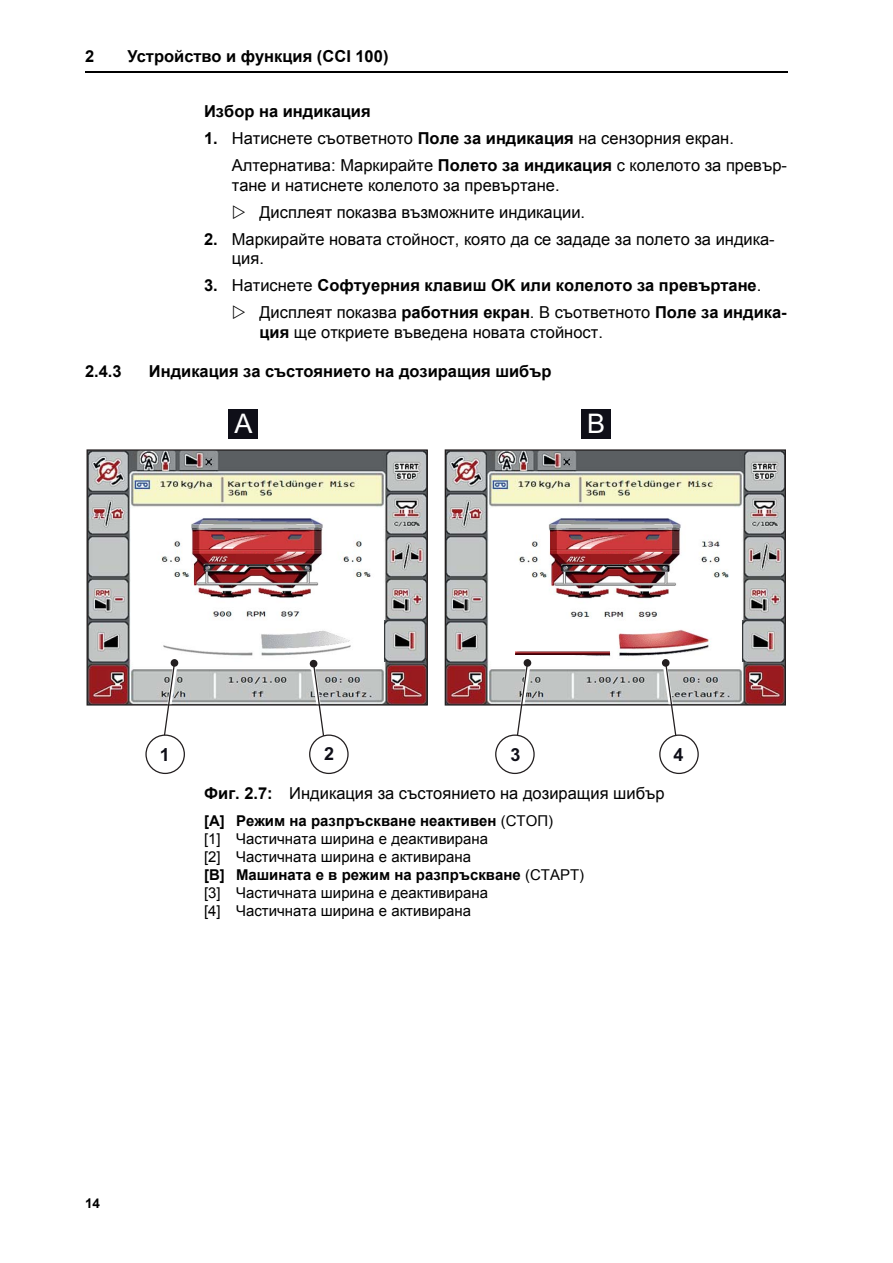
<style>
.page{position:relative;width:893px;height:1263px;background:#fff}
.page>*{position:absolute;margin:0;border:0;box-sizing:border-box;transform-origin:0 0}
.t1{font:27px "Arial";color:#fff}
.t2{font:700 18px "Arial";color:#0f0f18}
.t3{font:16.5px/27px "Arial";color:#000}
.t4{font:700 16.5px/27px "Arial";color:#000}
.t5{font:15px/18px "Arial";color:#000}
.t6{font:700 13.5px "Arial";color:#000}
.s1{font-weight:700}
.s2{font-weight:400}
</style>
<div class="page">
<hr style="left:85px;top:72px;width:702px;height:1px;background:#000">
<img style="left:446px;top:451px;width:338px;height:253px">
<img style="left:88px;top:451px;width:338px;height:253px">
<img style="left:385px;top:621px;width:41px;height:41px">
<img style="left:743px;top:621px;width:41px;height:41px">
<img style="left:132px;top:510px;width:250px;height:152px">
<img style="left:489px;top:510px;width:251px;height:150px">
<div style="left:228px;top:409px;width:30px;height:30px;background:#0f0f18"></div>
<div style="left:170px;top:658px;width:11px;height:11px;background:#fff;border-radius:5px"></div>
<div style="left:581px;top:409px;width:30px;height:30px;background:#0f0f18"></div>
<div style="left:307px;top:659px;width:11px;height:11px;background:#fff;border-radius:5px"></div>
<div style="left:522px;top:658px;width:12px;height:11px;background:#fff;border-radius:5px"></div>
<div style="left:659px;top:658px;width:11px;height:11px;background:#fff;border-radius:5px"></div>
<svg style="left:145px;top:659px;width:40px;height:115px"></svg>
<svg style="left:308px;top:659px;width:40px;height:115px"></svg>
<svg style="left:495px;top:659px;width:39px;height:115px"></svg>
<svg style="left:659px;top:659px;width:39px;height:115px"></svg>
<img style="left:515px;top:651px;width:95px;height:3px">
<div style="left:511px;top:620px;width:103px;height:31px;background:#fff"></div>
<div style="left:86px;top:449px;width:342px;height:257px;border:1px solid #231f20"></div>
<div style="left:444px;top:449px;width:342px;height:257px;border:1px solid #231f20"></div>
<div style="left:591px;top:554px;width:37px;height:9px;background:#9a1b1e"></div>
<div style="left:237px;top:554px;width:37px;height:9px;background:#9a1b1e"></div>
<p class="t4" style="left:85px;top:43px;width:11px">2</p>
<p class="t4" style="left:128px;top:43px;width:262px">Устройство и функция (CCI 100)</p>
<p class="t4" style="left:204px;top:98px;width:168px">Избор на индикация</p>
<p class="t3" style="left:232px;top:125px;width:556px;text-indent:-28px"><span class="s1">1.</span> Натиснете съответното <span class="s1">Поле за индикация</span> на сензорния екран.<br>Алтернатива: Маркирайте <span class="s1">Полето за индикация</span> с колелото за превър-</p>
<p class="t3" style="left:259px;top:172px;width:327px;text-indent:-28px">тане и натиснете колелото за превъртане.<br>Дисплеят показва възможните индикации.</p>
<p class="t3" style="left:232px;top:229px;width:544px;line-height:19.5px;text-indent:-28px"><span class="s1">2.</span> Маркирайте новата стойност, която да се зададе за полето за индика&shy;ция.</p>
<p class="t4" style="left:259px;top:272px;width:529px;text-indent:-55px">3. <span class="s2">Натиснете</span> Софтуерния клавиш OK или колелото за превъртане<span class="s2">.<br>Дисплеят показва</span> работния екран<span class="s2">. В съответното</span> Поле за индика-</p>
<p class="t3" style="left:259px;top:319px;width:345px"><span class="s1">ция</span> ще откриете въведена новата стойност.</p>
<p class="t4" style="left:85px;top:358px;width:38px">2.4.3</p>
<p class="t4" style="left:149px;top:358px;width:404px">Индикация за състоянието на дозиращия шибър</p>
<h1 class="t1" style="left:234px;top:408px;width:20px">A</h1>
<h1 class="t1" style="left:587px;top:408px;width:20px">B</h1>
<p class="t2" style="left:160px;top:744px;width:12px">1</p>
<p class="t2" style="left:324px;top:744px;width:12px">2</p>
<p class="t2" style="left:510px;top:744px;width:12px">3</p>
<p class="t2" style="left:673px;top:744px;width:12px">4</p>
<p class="t3" style="left:204px;top:780px;width:462px"><span class="s1">Фиг. 2.7:</span> Индикация за състоянието на дозиращия шибър</p>
<p class="t5" style="left:204px;top:812px;width:381px"><span class="s1">[A] Режим на разпръскване неактивен</span> (СТОП)<br>[1] Частичната ширина е деактивирана<br>[2] Частичната ширина е активирана<br><span class="s1">[B] Машината е в режим на разпръскване</span> (СТАРТ) [3] Частичната ширина е деактивирана<br>[4] Частичната ширина е активирана</p>
<p class="t6" style="left:85px;top:1196px;width:16px">14</p>
</div>
